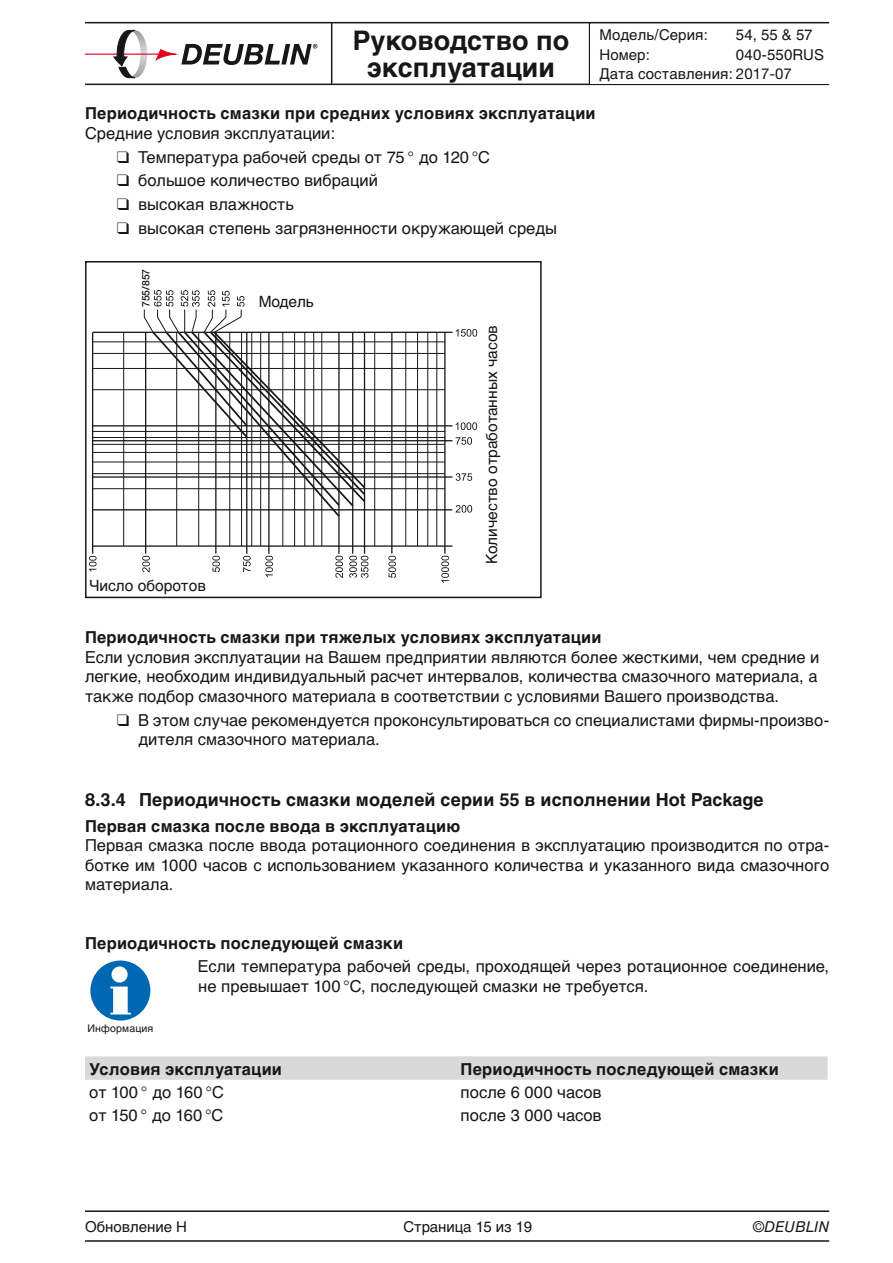
<style>
.page{position:relative;width:893px;height:1263px;background:#fff}
.page>*{position:absolute;margin:0;border:0;box-sizing:border-box;transform-origin:0 0}
.t1{font:700 27px/27px "Helvetica Cyr";color:#171715;text-align:center}
.t2{font:700 18px "Helvetica Cyr";letter-spacing:.005em;color:#171715}
.t3{font:16.5px/19.5px "Helvetica Cyr Upright";color:#171715;text-align:justify}
.t4{font:700 16.5px "Helvetica Cyr";letter-spacing:.01em;color:#171715}
.t5{font:15.6px "Helvetica Cyr Upright";color:#171715}
.t6{font:15px/19.5px "Helvetica Cyr Upright";color:#171715}
.t7{font:15px/19.5px "Helvetica Neue LT Pro";color:#171715}
.t8{font:15px "Helvetica Cyr Inclined";color:#171715}
.t9{font:10.5px "Helvetica Cyr Upright";letter-spacing:.02em;color:#171715}
.t10{font:500 10.35px "Helvetica Neue LT Pro";color:#171715}
.s1{font-family:"Helvetica Neue LT Pro"}
.s2{font-family:"Helvetica Neue LT Pro";color:#fff}
.s3{font-family:"Helvetica Cyr Upright"}
</style>
<div class="page">
<hr style="left:331px;top:23px;width:1px;height:61px;background:#171715">
<hr style="left:85px;top:22px;width:744px;height:1px;background:#171715">
<hr style="left:85px;top:84px;width:744px;height:1px;background:#171715">
<hr style="left:589px;top:23px;width:1px;height:61px;background:#171715">
<hr style="left:85px;top:1240px;width:744px;height:2px;background:#171715">
<hr style="left:85px;top:1210px;width:744px;height:2px;background:#171715">
<hr style="left:124px;top:54px;width:37px;height:1px;background:#e3001d">
<hr style="left:85px;top:54px;width:32px;height:1px;background:#e3001d">
<svg style="left:156px;top:44px;width:161px;height:21px"></svg>
<svg style="left:114px;top:30px;width:33px;height:48px"></svg>
<div style="left:85px;top:1056px;width:743px;height:24px;background:#d9d9da"></div>
<hr style="left:93px;top:425px;width:359px;height:1px;background:#171715">
<hr style="left:246px;top:332px;width:1px;height:222px;background:#171715">
<hr style="left:260px;top:332px;width:1px;height:214px;background:#171715">
<hr style="left:251px;top:332px;width:1px;height:214px;background:#171715">
<hr style="left:241px;top:332px;width:1px;height:214px;background:#171715">
<hr style="left:215px;top:332px;width:1px;height:222px;background:#171715">
<hr style="left:229px;top:332px;width:1px;height:214px;background:#171715">
<hr style="left:198px;top:332px;width:1px;height:214px;background:#171715">
<hr style="left:176px;top:332px;width:1px;height:214px;background:#171715">
<hr style="left:145px;top:332px;width:1px;height:222px;background:#171715">
<hr style="left:123px;top:332px;width:1px;height:214px;background:#171715">
<hr style="left:92px;top:332px;width:1px;height:222px;background:#171715">
<hr style="left:364px;top:332px;width:1px;height:222px;background:#171715">
<hr style="left:338px;top:332px;width:2px;height:222px;background:#171715">
<hr style="left:436px;top:332px;width:1px;height:214px;background:#171715">
<hr style="left:427px;top:332px;width:1px;height:214px;background:#171715">
<hr style="left:417px;top:332px;width:1px;height:214px;background:#171715">
<hr style="left:405px;top:332px;width:1px;height:214px;background:#171715">
<hr style="left:391px;top:332px;width:1px;height:221px;background:#171715">
<hr style="left:374px;top:332px;width:1px;height:214px;background:#171715">
<hr style="left:352px;top:332px;width:1px;height:222px;background:#171715">
<hr style="left:321px;top:332px;width:1px;height:214px;background:#171715">
<hr style="left:313px;top:332px;width:1px;height:214px;background:#171715">
<hr style="left:304px;top:332px;width:1px;height:214px;background:#171715">
<hr style="left:294px;top:332px;width:1px;height:214px;background:#171715">
<hr style="left:282px;top:332px;width:1px;height:214px;background:#171715">
<hr style="left:444px;top:332px;width:2px;height:222px;background:#171715">
<hr style="left:268px;top:332px;width:2px;height:222px;background:#171715">
<hr style="left:93px;top:389px;width:352px;height:1px;background:#171715">
<hr style="left:93px;top:368px;width:352px;height:1px;background:#171715">
<hr style="left:93px;top:353px;width:352px;height:1px;background:#171715">
<hr style="left:93px;top:341px;width:352px;height:1px;background:#171715">
<hr style="left:93px;top:332px;width:359px;height:1px;background:#171715">
<hr style="left:93px;top:431px;width:352px;height:1px;background:#171715">
<hr style="left:93px;top:437px;width:352px;height:1px;background:#171715">
<hr style="left:93px;top:444px;width:352px;height:1px;background:#171715">
<hr style="left:93px;top:452px;width:352px;height:1px;background:#171715">
<hr style="left:93px;top:462px;width:352px;height:1px;background:#171715">
<hr style="left:93px;top:473px;width:352px;height:1px;background:#171715">
<hr style="left:93px;top:488px;width:352px;height:1px;background:#171715">
<hr style="left:93px;top:509px;width:359px;height:1px;background:#171715">
<hr style="left:93px;top:545px;width:359px;height:2px;background:#171715">
<hr style="left:93px;top:440px;width:359px;height:1px;background:#171715">
<hr style="left:93px;top:476px;width:359px;height:2px;background:#171715">
<svg style="left:89px;top:556px;width:8px;height:15px"></svg>
<svg style="left:142px;top:556px;width:8px;height:16px"></svg>
<svg style="left:212px;top:556px;width:8px;height:16px"></svg>
<svg style="left:243px;top:556px;width:8px;height:16px"></svg>
<svg style="left:265px;top:556px;width:8px;height:21px"></svg>
<svg style="left:335px;top:556px;width:8px;height:22px"></svg>
<svg style="left:349px;top:556px;width:19px;height:22px"></svg>
<svg style="left:388px;top:556px;width:8px;height:22px"></svg>
<svg style="left:441px;top:556px;width:8px;height:27px"></svg>
<svg style="left:456px;top:329px;width:21px;height:8px"></svg>
<svg style="left:456px;top:422px;width:21px;height:8px"></svg>
<svg style="left:456px;top:437px;width:16px;height:8px"></svg>
<svg style="left:456px;top:505px;width:16px;height:8px"></svg>
<svg style="left:456px;top:473px;width:16px;height:8px"></svg>
<svg style="left:143px;top:290px;width:224px;height:229px"></svg>
<div style="left:85px;top:261px;width:457px;height:337px;border:2px solid #171715"></div>
<div style="left:90px;top:960px;width:60px;height:60px;background:#0068b3;border-radius:50%"></div>
<svg style="left:110px;top:986px;width:21px;height:28px"></svg>
<div style="left:112px;top:966px;width:16px;height:16px;background:#fff;border-radius:50%"></div>
<p class="t7" style="left:715px;top:24px;width:77px">54, 55 &amp; 57<br>040-550<br>2017-07</p>
<h1 class="t1" style="left:353px;top:26px;width:218px">Руководство по эксплуатации</h1>
<p class="t6" style="left:599px;top:25px;width:110px">Модель/Серия:</p>
<p class="t6" style="left:736px;top:25px;width:78px">54, 55 &amp; 57</p>
<p class="t6" style="left:599px;top:45px;width:226px;text-indent:136px">040-550RUS<br>Дата cоставления: <span class="s1">2017-07</span></p>
<p class="t6" style="left:599px;top:45px;width:52px">Номер:</p>
<p class="t4" style="left:85px;top:104px;width:512px">Периодичность смазки при средних условиях эксплуатации</p>
<p class="t3" style="left:85px;top:123px;width:252px">Средние условия эксплуатации:</p>
<p class="t3" style="left:117px;top:147px;width:375px">❑ Температура рабочей среды от 75 ° до 120 °C</p>
<p class="t3" style="left:117px;top:171px;width:262px">❑ большое количество вибраций</p>
<p class="t3" style="left:117px;top:195px;width:178px">❑ высокая влажность</p>
<p class="t3" style="left:117px;top:218px;width:442px">❑ высокая степень загрязненности окружающей среды</p>
<p class="t10" style="left:139px;top:307px;width:40px;rotate:-90deg">755/857</p>
<p class="t5" style="left:259px;top:292px;width:56px">Модель</p>
<p class="t5" style="left:90px;top:577px;width:118px">Число оборотов</p>
<p class="t5" style="left:483px;top:564px;width:240px;rotate:-90deg">Количество отработанных часов</p>
<p class="t4" style="left:85px;top:628px;width:518px">Периодичность смазки при тяжелых условиях эксплуатации</p>
<p class="t3" style="left:85px;top:647px;width:736px">Если условия эксплуатации на Вашем предприятии являются более жесткими, чем средние и легкие, необходим индивидуальный расчет интервалов, количества смазочного материала, а также подбор смазочного материала в соответствии с условиями Вашего производства.</p>
<p class="t3" style="left:138px;top:710px;width:692px;text-indent:-21px">❑ В этом случае рекомендуется проконсультироваться со специалистами фирмы-произво&shy;дителя смазочного материала.</p>
<p class="t2" style="left:85px;top:789px;width:680px"><span class="s1">8.</span>3.4 Периодичность смазки моделей серии 55 в исполнении Hot Package</p>
<p class="t4" style="left:85px;top:816px;width:377px">Первая смазка после ввода в эксплуатацию</p>
<p class="t3" style="left:85px;top:836px;width:746px">Первая смазка после ввода ротационного соединения в эксплуатацию производится по отра&shy;ботке им 1000 часов с использованием указанного количества и указанного вида смазочного материала.</p>
<p class="t4" style="left:85px;top:933px;width:320px">Периодичность последующей смазки</p>
<p class="t3" style="left:198px;top:957px;width:633px">Если температура рабочей среды, проходящей через ротационное соединение, не превышает 100 °C, последующей смазки не требуется.</p>
<p class="t9" style="left:87px;top:1022px;width:68px">Информация</p>
<p class="t4" style="left:89px;top:1059px;width:194px">Условия эксплуатации</p>
<p class="t4" style="left:461px;top:1059px;width:320px">Периодичность последующей смазки</p>
<p class="t3" style="left:89px;top:1082px;width:136px">от 100 ° до 160 °C</p>
<p class="t3" style="left:461px;top:1082px;width:143px">после 6 000 часов</p>
<p class="t3" style="left:89px;top:1106px;width:136px">от 150 ° до 160 °C</p>
<p class="t3" style="left:461px;top:1106px;width:143px">после 3 000 часов</p>
<p class="t6" style="left:85px;top:1217px;width:115px">Обновление <span class="s1">H</span><span class="s2">i4</span></p>
<p class="t6" style="left:403px;top:1217px;width:130px">Страница 15 из 19</p>
<p class="t8" style="left:753px;top:1218px;width:78px"><span class="s3">©</span>DEUBLIN</p>
</div>
